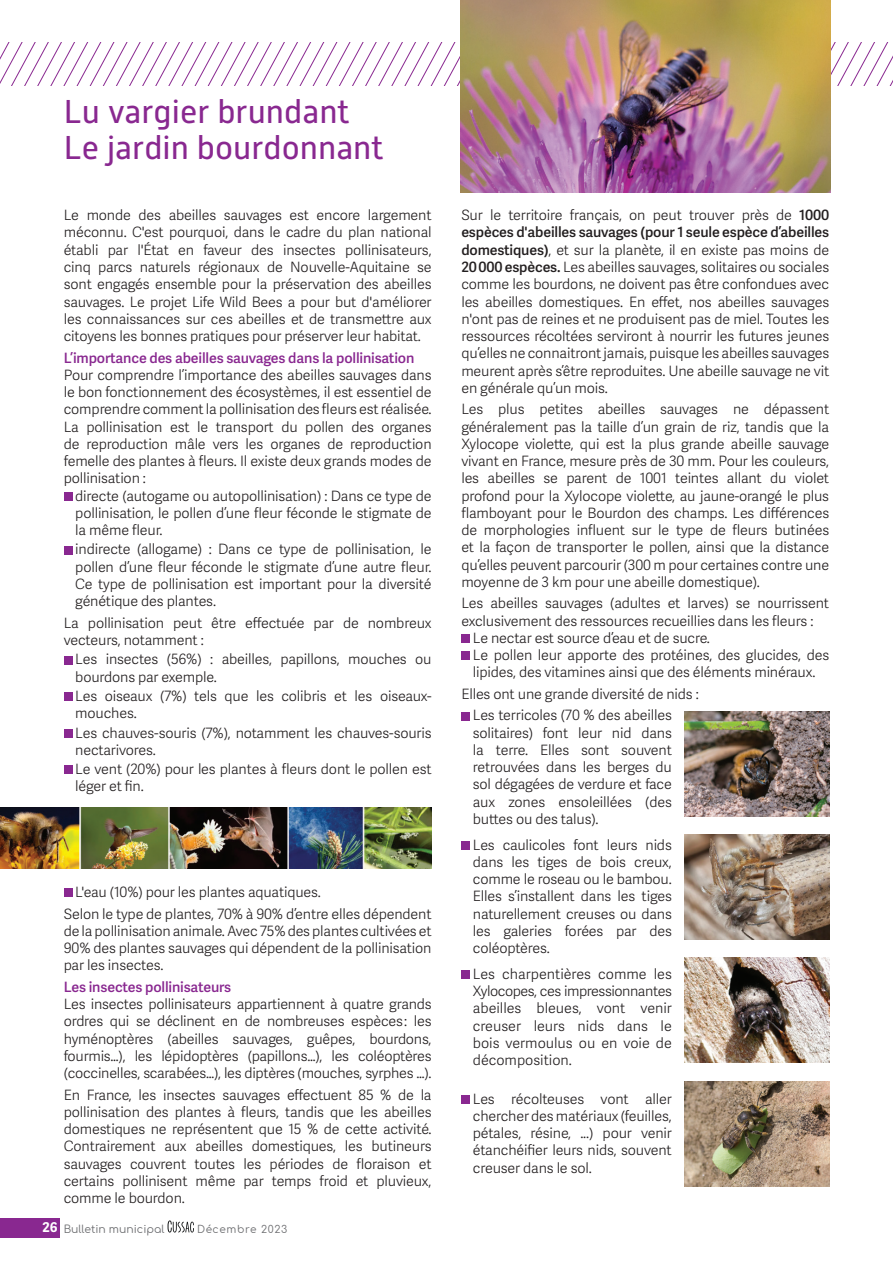
<style>
.page{position:relative;width:893px;height:1263px;background:#fff}
.page>*{position:absolute;margin:0;border:0;box-sizing:border-box;transform-origin:0 0}
.t1{font:33px/36px "Alwyn New";color:#892890}
.t2{font:300 14.25px/17.2px "Adelle Sans Devanagari";letter-spacing:-.01em;color:#231f20;text-align:justify}
.t3{font:600 14.25px "Adelle Sans Devanagari";letter-spacing:-.01em;color:#892890}
.t4{font:700 13.5px "Adelle Sans Devanagari";color:#fff}
.t5{font:10.8px "Comfortaa";color:#6c6d70}
.t6{font:10.5px "Comfortaa";letter-spacing:.06em;color:#6c6d70}
.s1{font-weight:600}
</style>
<div class="page">
<div style="left:0;top:1218px;width:60px;height:19px;background:#892890"></div>
<svg style="left:168px;top:1220px;width:26px;height:12px"></svg>
<svg style="left:0;top:43px;width:893px;height:42px"></svg>
<div style="left:64px;top:492px;width:8px;height:8px;background:#892890"></div>
<div style="left:64px;top:546px;width:8px;height:8px;background:#892890"></div>
<div style="left:64px;top:656px;width:8px;height:8px;background:#892890"></div>
<div style="left:64px;top:692px;width:8px;height:9px;background:#892890"></div>
<div style="left:64px;top:729px;width:8px;height:8px;background:#892890"></div>
<div style="left:64px;top:766px;width:8px;height:8px;background:#892890"></div>
<div style="left:64px;top:888px;width:8px;height:9px;background:#892890"></div>
<div style="left:461px;top:634px;width:9px;height:9px;background:#892890"></div>
<div style="left:461px;top:651px;width:9px;height:9px;background:#892890"></div>
<div style="left:461px;top:712px;width:9px;height:8px;background:#892890"></div>
<div style="left:461px;top:841px;width:9px;height:8px;background:#892890"></div>
<div style="left:461px;top:970px;width:9px;height:9px;background:#892890"></div>
<div style="left:461px;top:1095px;width:9px;height:8px;background:#892890"></div>
<img style="left:460px;top:0;width:370px;height:193px">
<img style="left:0;top:808px;width:432px;height:60px">
<img style="left:685px;top:711px;width:144px;height:105px">
<img style="left:685px;top:834px;width:144px;height:105px">
<img style="left:685px;top:957px;width:144px;height:106px">
<img style="left:685px;top:1081px;width:144px;height:106px">
<p class="t1" style="left:64px;top:94px;width:321px">Lu vargier brundant<br>Le jardin bourdonnant</p>
<p class="t2" style="left:64px;top:208px;width:369px">Le monde des abeilles sauvages est encore largement méconnu. C'est pourquoi, dans le cadre du plan national établi par l'État en faveur des insectes pollinisateurs, cinq parcs naturels régionaux de Nouvelle-Aquitaine se sont engagés ensemble pour la préservation des abeilles sauvages. Le projet Life Wild Bees a pour but d'améliorer les connaissances sur ces abeilles et de transmettre aux citoyens les bonnes pratiques pour préserver leur habitat.</p>
<p class="t3" style="left:64px;top:349px;width:352px">L’importance des abeilles sauvages dans la pollinisation</p>
<p class="t2" style="left:64px;top:367px;width:369px">Pour comprendre l’importance des abeilles sauvages dans le bon fonctionnement des écosystèmes, il est essentiel de comprendre comment la pollinisation des fleurs est réalisée.<br>La pollinisation est le transport du pollen des organes de reproduction mâle vers les organes de reproduction femelle des plantes à fleurs. Il existe deux grands modes de pollinisation :</p>
<p class="t2" style="left:75px;top:488px;width:358px">directe (autogame ou autopollinisation) : Dans ce type de pollinisation, le pollen d’une fleur féconde le stigmate de la même fleur.</p>
<p class="t2" style="left:75px;top:542px;width:358px">indirecte (allogame) : Dans ce type de pollinisation, le pollen d’une fleur féconde le stigmate d’une autre fleur.<br>Ce type de pollinisation est important pour la diversité génétique des plantes.</p>
<p class="t2" style="left:64px;top:615px;width:369px">La pollinisation peut être effectuée par de nombreux vecteurs, notamment :</p>
<p class="t2" style="left:75px;top:652px;width:358px">Les insectes (56%) : abeilles, papillons, mouches ou bourdons par exemple.</p>
<p class="t2" style="left:75px;top:688px;width:358px">Les oiseaux (7%) tels que les colibris et les oiseaux&shy;mouches.</p>
<p class="t2" style="left:75px;top:725px;width:358px">Les chauves-souris (7%), notamment les chauves-souris nectarivores.</p>
<p class="t2" style="left:75px;top:761px;width:358px">Le vent (20%) pour les plantes à fleurs dont le pollen est léger et fin.</p>
<p class="t2" style="left:75px;top:884px;width:247px">L'eau (10%) pour les plantes aquatiques.</p>
<p class="t2" style="left:64px;top:906px;width:369px">Selon le type de plantes, 70% à 90% d’entre elles dépendent de la pollinisation animale. Avec 75% des plantes cultivées et 90% des plantes sauvages qui dépendent de la pollinisation par les insectes.</p>
<p class="t3" style="left:64px;top:978px;width:169px">Les insectes pollinisateurs</p>
<p class="t2" style="left:64px;top:996px;width:369px">Les insectes pollinisateurs appartiennent à quatre grands ordres qui se déclinent en de nombreuses espèces : les hyménoptères (abeilles sauvages, guêpes, bourdons, fourmis…), les lépidoptères (papillons…), les coléoptères (coccinelles, scarabées…), les diptères (mouches, syrphes …).</p>
<p class="t2" style="left:64px;top:1087px;width:369px">En France, les insectes sauvages effectuent 85 % de la pollinisation des plantes à fleurs, tandis que les abeilles domestiques ne représentent que 15 % de cette activité.<br>Contrairement aux abeilles domestiques, les butineurs sauvages couvrent toutes les périodes de floraison et certains pollinisent même par temps froid et pluvieux, comme le bourdon.</p>
<p class="t4" style="left:43px;top:1219px;width:16px">26</p>
<p class="t5" style="left:64px;top:1219px;width:102px">Bulletin municipal</p>
<p class="t6" style="left:197px;top:1219px;width:92px">Décembre 2023</p>
<p class="t2" style="left:461px;top:208px;width:369px">Sur le territoire français, on peut trouver près de <span class="s1">1000 espèces d'abeilles sauvages (pour 1 seule espèce d’abeilles domestiques)</span>, et sur la planète, il en existe pas moins de <span class="s1">20 000 espèces.</span> Les abeilles sauvages, solitaires ou sociales comme les bourdons, ne doivent pas être confondues avec les abeilles domestiques. En effet, nos abeilles sauvages n'ont pas de reines et ne produisent pas de miel. Toutes les ressources récoltées serviront à nourrir les futures jeunes qu’elles ne connaitront jamais, puisque les abeilles sauvages meurent après s’être reproduites. Une abeille sauvage ne vit en générale qu’un mois.</p>
<p class="t2" style="left:461px;top:402px;width:369px">Les plus petites abeilles sauvages ne dépassent généralement pas la taille d’un grain de riz, tandis que la Xylocope violette, qui est la plus grande abeille sauvage vivant en France, mesure près de 30 mm. Pour les couleurs, les abeilles se parent de 1001 teintes allant du violet profond pour la Xylocope violette, au jaune-orangé le plus flamboyant pour le Bourdon des champs. Les différences de morphologies influent sur le type de fleurs butinées et la façon de transporter le pollen, ainsi que la distance qu’elles peuvent parcourir (300 m pour certaines contre une moyenne de 3 km pour une abeille domestique).</p>
<p class="t2" style="left:461px;top:596px;width:369px">Les abeilles sauvages (adultes et larves) se nourrissent exclusivement des ressources recueillies dans les fleurs :</p>
<p class="t2" style="left:473px;top:630px;width:239px">Le nectar est source d’eau et de sucre.</p>
<p class="t2" style="left:473px;top:647px;width:358px">Le pollen leur apporte des protéines, des glucides, des lipides, des vitamines ainsi que des éléments minéraux.</p>
<p class="t2" style="left:461px;top:686px;width:239px">Elles ont une grande diversité de nids :</p>
<p class="t2" style="left:473px;top:708px;width:200px">Les terricoles (70 % des abeilles solitaires) font leur nid dans la terre. Elles sont souvent retrouvées dans les berges du sol dégagées de verdure et face aux zones ensoleillées (des buttes ou des talus).</p>
<p class="t2" style="left:473px;top:837px;width:200px">Les caulicoles font leurs nids dans les tiges de bois creux, comme le roseau ou le bambou.<br>Elles s’installent dans les tiges naturellement creuses ou dans les galeries forées par des coléoptères.</p>
<p class="t2" style="left:473px;top:966px;width:200px">Les charpentières comme les Xylocopes, ces impressionnantes abeilles bleues, vont venir creuser leurs nids dans le bois vermoulus ou en voie de décomposition.</p>
<p class="t2" style="left:473px;top:1091px;width:200px">Les récolteuses vont aller chercher des matériaux (feuilles, pétales, résine, ...) pour venir étanchéifier leurs nids, souvent creuser dans le sol.</p>
</div>
